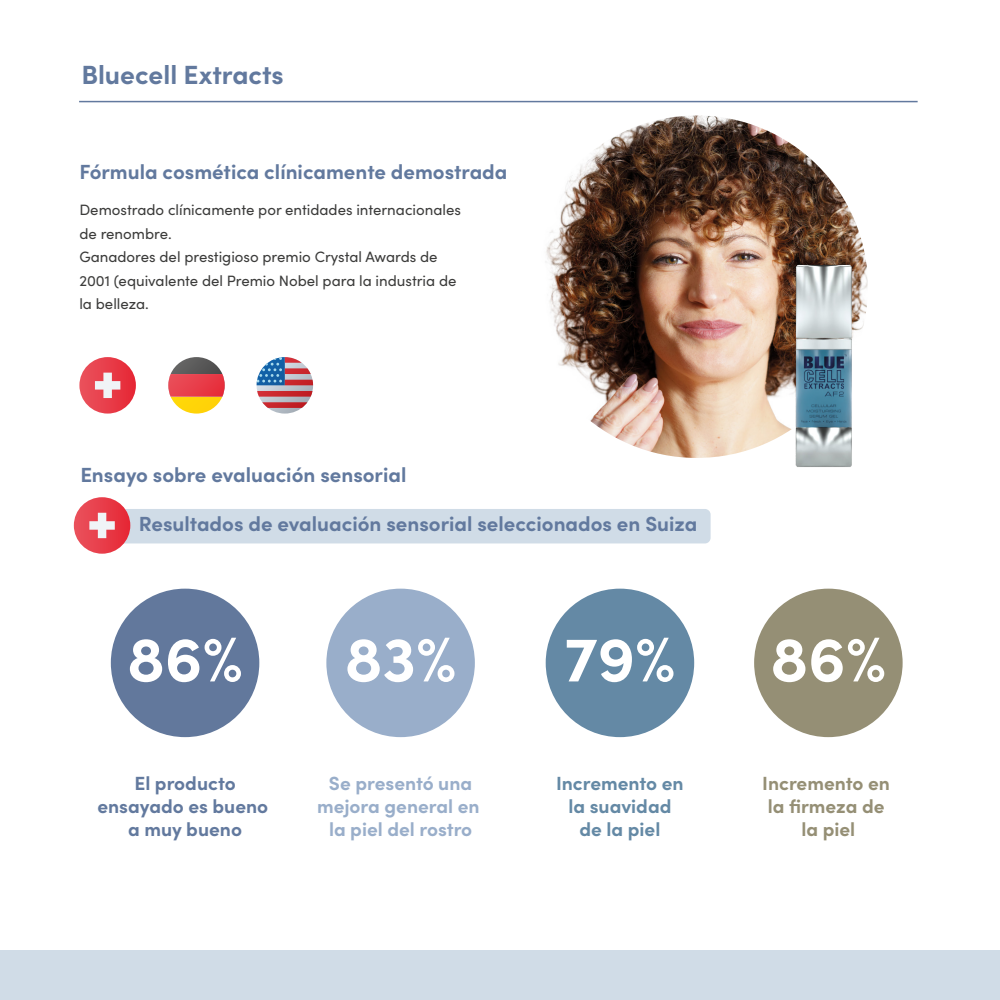
<style>
.page{position:relative;width:1000px;height:1000px;background:#fff}
.page>*{position:absolute;margin:0;border:0;box-sizing:border-box;transform-origin:0 0}
.t1{font:700 63.45px "Sofia Pro";color:#fff}
.t2{font:700 26.35px "Sofia Pro";color:#62799e}
.t3{font:700 20.5px "Sofia Pro";color:#62799e}
.t4{font:700 19.1px/22.9px "Sofia Pro";color:#99aeca;text-align:center}
.t5{font:700 19.1px/22.9px "Sofia Pro";color:#62799e;text-align:center}
.t6{font:700 19.1px/22.9px "Sofia Pro";color:#6489a5;text-align:center}
.t7{font:700 19.1px/22.9px "Sofia Pro";color:#958f75;text-align:center}
.t8{font:15px/23.5px "Sofia Pro";color:#3c3c3b}
</style>
<div class="page">
<div style="left:111px;top:509px;width:600px;height:34px;background:#d0dce7;border-radius:6px"></div>
<hr style="left:79px;top:101px;width:839px;height:1px;background:#62799e">
<div style="left:0;top:950px;width:1000px;height:50px;background:#d0dce7"></div>
<div style="left:111px;top:589px;width:148px;height:148px;background:#62789c;border-radius:50%"></div>
<div style="left:326px;top:589px;width:149px;height:148px;background:#99aeca;border-radius:50%"></div>
<div style="left:546px;top:589px;width:148px;height:148px;background:#6489a5;border-radius:50%"></div>
<div style="left:754px;top:589px;width:149px;height:148px;background:#958f75;border-radius:50%"></div>
<svg style="left:74px;top:497px;width:56px;height:57px"></svg>
<svg style="left:89px;top:513px;width:26px;height:25px"></svg>
<img style="left:525px;top:115px;width:343px;height:343px;border-radius:171px">
<img style="left:662px;top:185px;width:206px;height:282px">
<svg style="left:79px;top:357px;width:57px;height:57px"></svg>
<svg style="left:95px;top:373px;width:25px;height:25px"></svg>
<svg style="left:168px;top:357px;width:57px;height:57px"></svg>
<svg style="left:257px;top:357px;width:56px;height:57px"></svg>
<svg style="left:257px;top:357px;width:56px;height:51px"></svg>
<h2 class="t2" style="left:81px;top:54px;width:204px">Bluecell Extracts</h2>
<h3 class="t3" style="left:79px;top:156px;width:430px">Fórmula cosmética clínicamente demostrada</h3>
<p class="t8" style="left:79px;top:197px;width:383px">Demostrado clínicamente por entidades internacionales de renombre.<br>Ganadores del prestigioso premio Crystal Awards de 2001 (equivalente del Premio Nobel para la industria de la belleza.</p>
<h3 class="t3" style="left:80px;top:459px;width:328px">Ensayo sobre evaluación sensorial</h3>
<h3 class="t3" style="left:139px;top:508px;width:560px">Resultados de evaluación sensorial seleccionados en Suiza</h3>
<h1 class="t1" style="left:127px;top:610px;width:117px">86%</h1>
<p class="t5" style="left:97px;top:771px;width:172px">El producto ensayado es bueno a muy bueno</p>
<h1 class="t1" style="left:345px;top:610px;width:113px">83%</h1>
<p class="t4" style="left:317px;top:771px;width:164px">Se presentó una mejora general en la piel del rostro</p>
<h1 class="t1" style="left:564px;top:610px;width:113px">79%</h1>
<p class="t6" style="left:556px;top:771px;width:129px">Incremento en la suavidad de la piel</p>
<h1 class="t1" style="left:771px;top:610px;width:117px">86%</h1>
<p class="t7" style="left:762px;top:771px;width:129px">Incremento en la firmeza de la piel</p>
</div>
